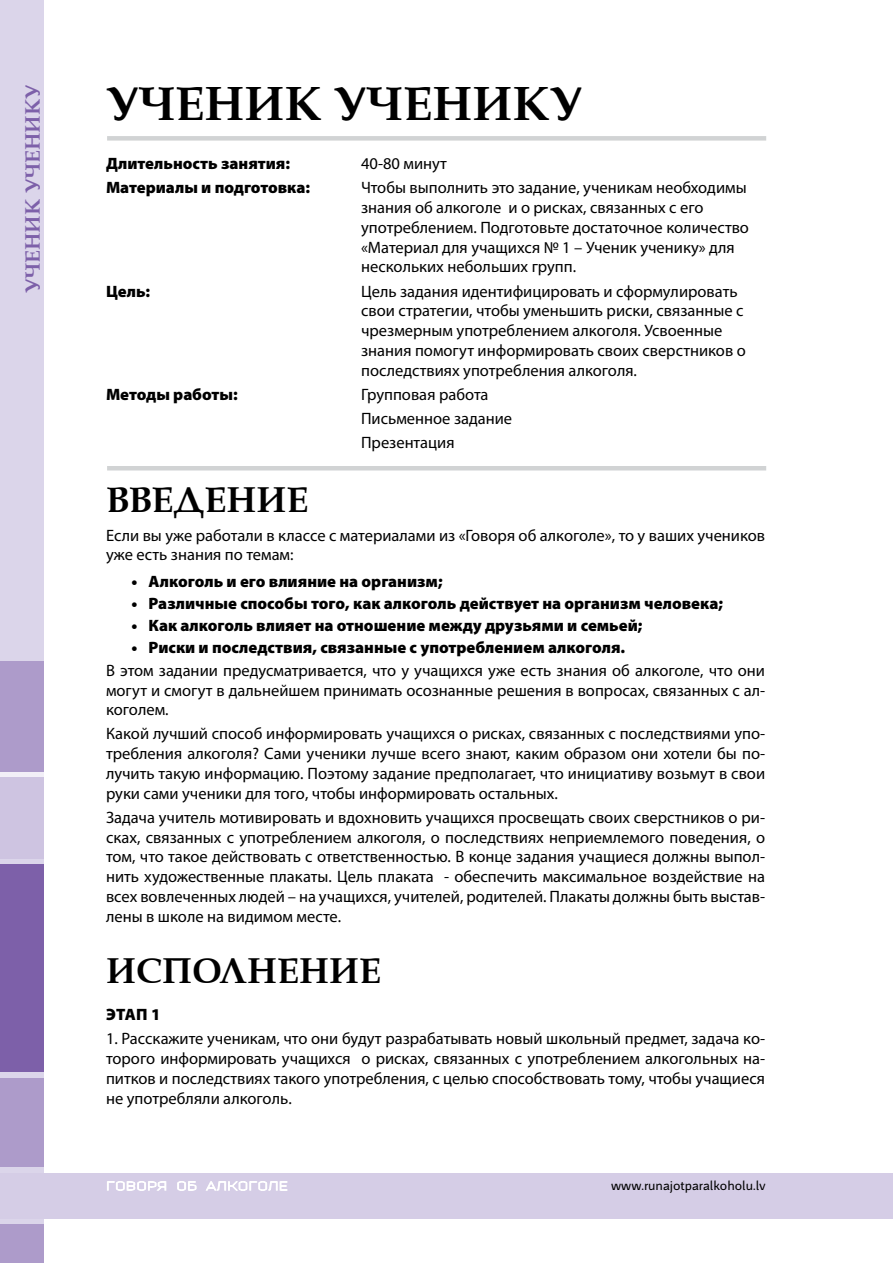
<style>
.page{position:relative;width:893px;height:1263px;background:#fff}
.page>*{position:absolute;margin:0;border:0;box-sizing:border-box;transform-origin:0 0}
.t1{font:700 48px "Palladio Eurasian";color:#000}
.t2{font:700 36px "Palladio Eurasian";color:#000}
.t3{font:700 21px "Palladio Eurasian";color:#7d60a9}
.t4{font:16.5px/19.8px "Myriad Pro";color:#000}
.t5{font:900 16.5px "Myriad Pro";color:#000}
.t6{font:13.5px "Mr Jones LV";color:#000}
</style>
<div class="page">
<div style="left:0;top:0;width:44px;height:1263px;background:#dbd5ea"></div>
<div style="left:0;top:1173px;width:893px;height:45px;background:#d5cde6"></div>
<div style="left:0;top:740px;width:44px;height:63px;background:#f2eff7"></div>
<div style="left:0;top:864px;width:44px;height:208px;background:#7d60a9"></div>
<div style="left:0;top:777px;width:44px;height:82px;background:#cec4e1"></div>
<div style="left:0;top:661px;width:44px;height:111px;background:#ad9bca"></div>
<div style="left:0;top:1078px;width:44px;height:89px;background:#ad9bca"></div>
<div style="left:0;top:1224px;width:44px;height:39px;background:#ad9bca"></div>
<svg style="left:107px;top:1181px;width:59px;height:10px"></svg>
<svg style="left:177px;top:1181px;width:20px;height:10px"></svg>
<svg style="left:206px;top:1181px;width:81px;height:10px"></svg>
<div style="left:107px;top:136px;width:659px;height:5px;background:#d1d3d4"></div>
<hr style="left:107px;top:466px;width:659px;height:4px;background:#d1d3d4">
<p class="t3" style="left:21px;top:293px;width:210px;rotate:-90deg">УЧЕНИК УЧЕНИКУ</p>
<h1 class="t1" style="left:106px;top:76px;width:477px">УЧЕНИК УЧЕНИКУ</h1>
<p class="t5" style="left:106px;top:154px;width:186px">Длительность занятия:</p>
<p class="t4" style="left:361px;top:153px;width:87px">40-80 минут</p>
<p class="t5" style="left:106px;top:178px;width:206px">Материалы и подготовка:</p>
<p class="t4" style="left:361px;top:178px;width:389px">Чтобы выполнить это задание, ученикам необходимы знания об алкоголе и о рисках, связанных с его употреблением. Подготовьте достаточное количество «Материал для учащихся № 1 – Ученик ученику» для нескольких небольших групп.</p>
<p class="t5" style="left:106px;top:282px;width:46px">Цель:</p>
<p class="t4" style="left:361px;top:281px;width:386px">Цель задания идентифицировать и сформулировать свои стратегии, чтобы уменьшить риски, связанные с чрезмерным употреблением алкоголя. Усвоенные знания помогут информировать своих сверстников о последствиях употребления алкоголя.</p>
<p class="t5" style="left:106px;top:385px;width:133px">Методы работы:</p>
<p class="t4" style="left:361px;top:382px;width:153px;line-height:24px">Групповая работа<br>Письменное задание<br>Презентация</p>
<h2 class="t2" style="left:106px;top:479px;width:204px">ВВЕДЕНИЕ</h2>
<p class="t4" style="left:106px;top:525px;width:661px">Если вы уже работали в классе с материалами из «Говоря об алкоголе», то у ваших учеников уже есть знания по темам:</p>
<p class="t5" style="left:132px;top:572px;width:313px">• Алкоголь и его влияние на организм;</p>
<p class="t5" style="left:132px;top:594px;width:593px">• Различные способы того, как алкоголь действует на организм человека;</p>
<p class="t5" style="left:132px;top:616px;width:513px">• Как алкоголь влияет на отношение между друзьями и семьей;</p>
<p class="t5" style="left:132px;top:638px;width:495px">• Риски и последствия, связанные с употреблением алкоголя.</p>
<p class="t4" style="left:106px;top:660px;width:661px;text-align:justify">В этом задании предусматривается, что у учащихся уже есть знания об алкоголе, что они могут и смогут в дальнейшем принимать осознанные решения в вопросах, связанных с ал&shy;коголем.</p>
<p class="t4" style="left:106px;top:724px;width:661px;text-align:justify">Какой лучший способ информировать учащихся о рисках, связанных с последствиями упо&shy;требления алкоголя? Сами ученики лучше всего знают, каким образом они хотели бы по&shy;лучить такую информацию. Поэтому задание предполагает, что инициативу возьмут в свои руки сами ученики для того, чтобы информировать остальных.</p>
<p class="t4" style="left:106px;top:807px;width:661px;text-align:justify">Задача учитель мотивировать и вдохновить учащихся просвещать своих сверстников о ри&shy;сках, связанных с употреблением алкоголя, о последствиях неприемлемого поведения, о том, что такое действовать с ответственностью. В конце задания учащиеся должны выпол&shy;нить художественные плакаты. Цель плаката - обеспечить максимальное воздействие на всех вовлеченных людей – на учащихся, учителей, родителей. Плакаты должны быть выстав&shy;лены в школе на видимом месте.</p>
<h2 class="t2" style="left:106px;top:950px;width:277px">ИСПОЛНЕНИЕ</h2>
<p class="t5" style="left:106px;top:1005px;width:56px">ЭТАП 1</p>
<p class="t4" style="left:106px;top:1029px;width:661px;text-align:justify">1. Расскажите ученикам, что они будут разрабатывать новый школьный предмет, задача ко&shy;торого информировать учащихся о рисках, связанных с употреблением алкогольных на&shy;питков и последствиях такого употребления, с целью способствовать тому, чтобы учащиеся не употребляли алкоголь.</p>
<p class="t6" style="left:611px;top:1178px;width:156px">www.runajotparalkoholu.lv</p>
</div>
